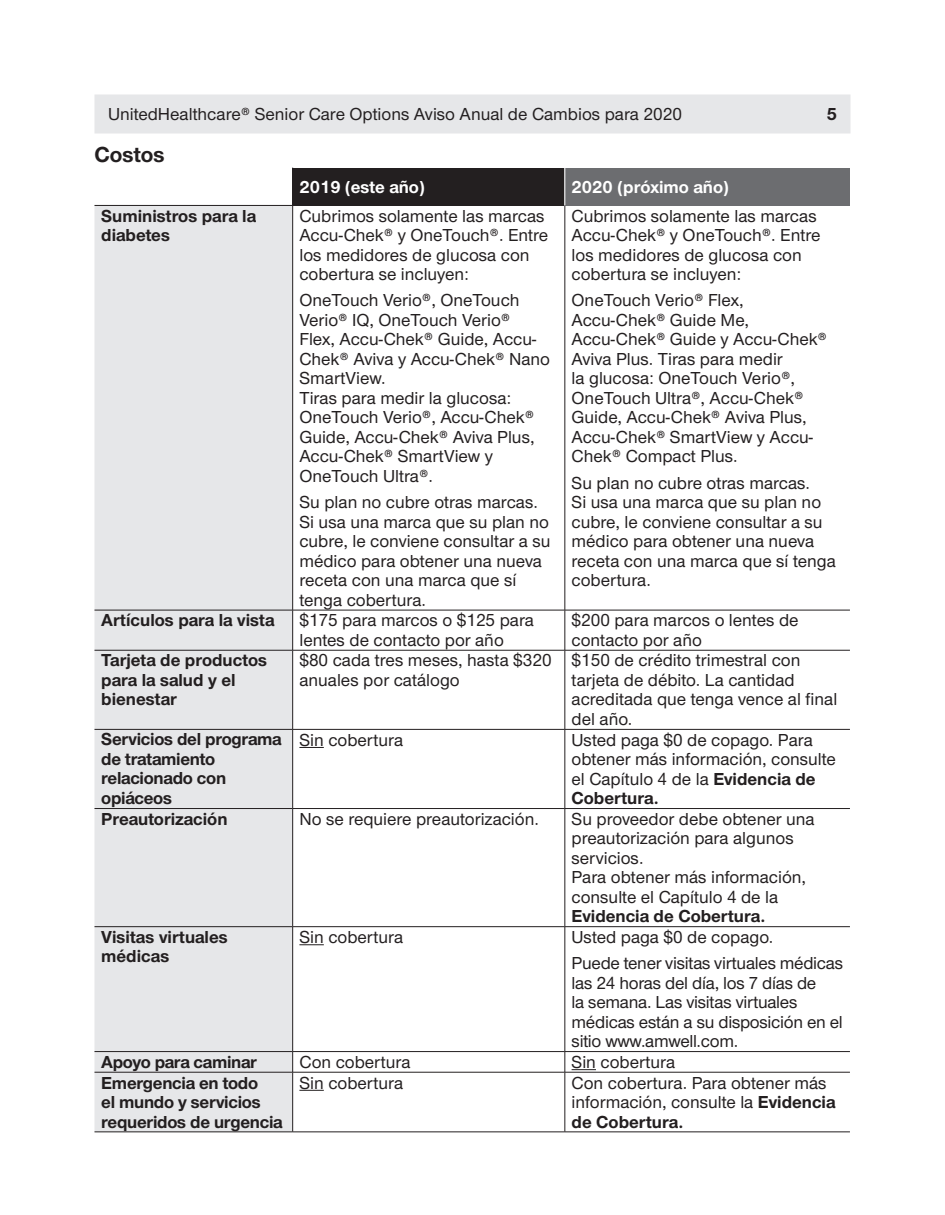
<style>
.page{position:relative;width:945px;height:1215px;background:#fff}
.page>*{position:absolute;margin:0;border:0;box-sizing:border-box;transform-origin:0 0}
.t1{font:700 22.5px "UHC Sans";color:#231f20}
.t2{font:500 18px/19.5px "UHC Sans";color:#231f20}
.t3{font:700 18px/19.5px "UHC Sans";letter-spacing:-.005em;color:#231f20}
.t4{font:700 18px "UHC Sans";color:#fff}
.s1{font-weight:700}
</style>
<div class="page">
<div style="left:94px;top:94px;width:756px;height:40px;background:#e6e7e9"></div>
<div style="left:293px;top:168px;width:272px;height:37px;background:#231f20"></div>
<div style="left:565px;top:168px;width:285px;height:37px;background:#6c6d70"></div>
<div style="left:94px;top:206px;width:198px;height:926px;background:#e6e7e9"></div>
<hr style="left:292px;top:206px;width:1px;height:404px;background:#231f20">
<hr style="left:565px;top:205px;width:1px;height:405px;background:#231f20">
<hr style="left:94px;top:610px;width:199px;height:1px;background:#231f20">
<hr style="left:293px;top:610px;width:272px;height:1px;background:#231f20">
<hr style="left:292px;top:610px;width:1px;height:40px;background:#231f20">
<hr style="left:565px;top:610px;width:285px;height:1px;background:#231f20">
<hr style="left:565px;top:610px;width:1px;height:40px;background:#231f20">
<hr style="left:94px;top:650px;width:199px;height:1px;background:#231f20">
<hr style="left:293px;top:650px;width:272px;height:1px;background:#231f20">
<hr style="left:292px;top:650px;width:1px;height:79px;background:#231f20">
<hr style="left:565px;top:650px;width:285px;height:1px;background:#231f20">
<hr style="left:565px;top:650px;width:1px;height:79px;background:#231f20">
<hr style="left:94px;top:729px;width:199px;height:1px;background:#231f20">
<hr style="left:293px;top:729px;width:272px;height:1px;background:#231f20">
<hr style="left:292px;top:730px;width:1px;height:78px;background:#231f20">
<hr style="left:565px;top:729px;width:285px;height:1px;background:#231f20">
<hr style="left:565px;top:730px;width:1px;height:78px;background:#231f20">
<hr style="left:94px;top:808px;width:199px;height:1px;background:#231f20">
<hr style="left:293px;top:808px;width:272px;height:1px;background:#231f20">
<hr style="left:292px;top:809px;width:1px;height:117px;background:#231f20">
<hr style="left:565px;top:808px;width:285px;height:1px;background:#231f20">
<hr style="left:565px;top:809px;width:1px;height:117px;background:#231f20">
<hr style="left:94px;top:926px;width:199px;height:1px;background:#231f20">
<hr style="left:293px;top:926px;width:272px;height:1px;background:#231f20">
<hr style="left:292px;top:927px;width:1px;height:124px;background:#231f20">
<hr style="left:565px;top:926px;width:285px;height:1px;background:#231f20">
<hr style="left:565px;top:927px;width:1px;height:124px;background:#231f20">
<hr style="left:94px;top:1051px;width:199px;height:1px;background:#231f20">
<hr style="left:293px;top:1051px;width:272px;height:1px;background:#231f20">
<svg style="left:292px;top:1052px;width:1px;height:20px"></svg>
<hr style="left:565px;top:1051px;width:285px;height:1px;background:#231f20">
<svg style="left:565px;top:1052px;width:1px;height:20px"></svg>
<hr style="left:94px;top:1072px;width:199px;height:1px;background:#231f20">
<hr style="left:293px;top:1072px;width:272px;height:1px;background:#231f20">
<hr style="left:292px;top:1072px;width:1px;height:60px;background:#231f20">
<hr style="left:565px;top:1072px;width:285px;height:1px;background:#231f20">
<hr style="left:565px;top:1072px;width:1px;height:60px;background:#231f20">
<hr style="left:94px;top:1132px;width:199px;height:1px;background:#231f20">
<hr style="left:293px;top:1132px;width:272px;height:1px;background:#231f20">
<hr style="left:565px;top:1132px;width:285px;height:1px;background:#231f20">
<hr style="left:292px;top:168px;width:1px;height:37px;background:#231f20">
<hr style="left:94px;top:205px;width:199px;height:1px;background:#231f20">
<hr style="left:565px;top:168px;width:1px;height:37px;background:#fff">
<svg style="left:299px;top:747px;width:25px;height:1px"></svg>
<svg style="left:299px;top:944px;width:25px;height:1px"></svg>
<svg style="left:572px;top:1069px;width:24px;height:1px"></svg>
<svg style="left:299px;top:1090px;width:25px;height:1px"></svg>
<p class="t2" style="left:108px;top:104px;width:575px">UnitedHealthcare® Senior Care Options Aviso Anual de Cambios para 2020</p>
<p class="t3" style="left:827px;top:104px;width:12px">5</p>
<p class="t1" style="left:94px;top:139px;width:71px">Costos</p>
<p class="t4" style="left:299px;top:174px;width:127px">2019 (este año)</p>
<p class="t4" style="left:572px;top:174px;width:159px">2020 (próximo año)</p>
<p class="t3" style="left:101px;top:205px;width:156px">Suministros para la diabetes</p>
<p class="t2" style="left:299px;top:205px;width:250px">Cubrimos solamente las marcas<br>Accu-Chek® y OneTouch®. Entre los medidores de glucosa con cobertura se incluyen:</p>
<p class="t2" style="left:299px;top:290px;width:252px">OneTouch Verio®, OneTouch<br>Verio® IQ, OneTouch Verio®<br>Flex, Accu-Chek® Guide, Accu-<br>Chek® Aviva y Accu-Chek® Nano<br>SmartView.<br>Tiras para medir la glucosa:<br>OneTouch Verio®, Accu-Chek®<br>Guide, Accu-Chek® Aviva Plus,<br>Accu-Chek® SmartView y<br>OneTouch Ultra®.</p>
<p class="t2" style="left:299px;top:492px;width:253px">Su plan no cubre otras marcas.<br>Si usa una marca que su plan no cubre, le conviene consultar a su médico para obtener una nueva receta con una marca que sí tenga cobertura.</p>
<p class="t2" style="left:572px;top:205px;width:250px">Cubrimos solamente las marcas<br>Accu-Chek® y OneTouch®. Entre los medidores de glucosa con cobertura se incluyen:</p>
<p class="t2" style="left:572px;top:290px;width:257px">OneTouch Verio® Flex,<br>Accu-Chek® Guide Me,<br>Accu-Chek® Guide y Accu-Chek®<br>Aviva Plus. Tiras para medir<br>la glucosa: OneTouch Verio®,<br>OneTouch Ultra®, Accu-Chek®<br>Guide, Accu-Chek® Aviva Plus,<br>Accu-Chek® SmartView y Accu-<br>Chek® Compact Plus.</p>
<p class="t2" style="left:572px;top:472px;width:266px">Su plan no cubre otras marcas.<br>Si usa una marca que su plan no cubre, le conviene consultar a su médico para obtener una nueva receta con una marca que sí tenga cobertura.</p>
<p class="t3" style="left:101px;top:610px;width:175px">Artículos para la vista</p>
<p class="t2" style="left:299px;top:610px;width:236px">$175 para marcos o $125 para lentes de contacto por año</p>
<p class="t2" style="left:572px;top:610px;width:229px">$200 para marcos o lentes de contacto por año</p>
<p class="t3" style="left:101px;top:650px;width:167px">Tarjeta de productos para la salud y el bienestar</p>
<p class="t2" style="left:299px;top:650px;width:254px">$80 cada tres meses, hasta $320 anuales por catálogo</p>
<p class="t2" style="left:572px;top:650px;width:267px">$150 de crédito trimestral con tarjeta de débito. La cantidad acreditada que tenga vence al final del año.</p>
<p class="t3" style="left:101px;top:729px;width:182px">Servicios del programa de tratamiento relacionado con opiáceos</p>
<p class="t2" style="left:299px;top:729px;width:105px">Sin cobertura</p>
<p class="t2" style="left:572px;top:729px;width:266px">Usted paga $0 de copago. Para obtener más información, consulte el Capítulo 4 de la <span class="s1">Evidencia de<br>Cobertura.</span></p>
<p class="t3" style="left:101px;top:808px;width:128px">Preautorización</p>
<p class="t2" style="left:299px;top:808px;width:241px">No se requiere preautorización.</p>
<p class="t2" style="left:572px;top:808px;width:244px">Su proveedor debe obtener una preautorización para algunos servicios.<br>Para obtener más información, consulte el Capítulo 4 de la</p>
<p class="t3" style="left:572px;top:906px;width:195px">Evidencia de Cobertura.</p>
<p class="t3" style="left:101px;top:927px;width:128px">Visitas virtuales médicas</p>
<p class="t2" style="left:299px;top:927px;width:105px">Sin cobertura</p>
<p class="t2" style="left:572px;top:923px;width:273px;line-height:26.2px">Usted paga $0 de copago.<br>Puede tener visitas virtuales médicas</p>
<p class="t2" style="left:572px;top:972px;width:273px">las 24 horas del día, los 7 días de<br>la semana. Las visitas virtuales médicas están a su disposición en el sitio www.amwell.com.</p>
<p class="t3" style="left:101px;top:1052px;width:157px">Apoyo para caminar</p>
<p class="t2" style="left:299px;top:1051px;width:113px">Con cobertura</p>
<p class="t2" style="left:572px;top:1051px;width:105px">Sin cobertura</p>
<p class="t3" style="left:101px;top:1072px;width:183px">Emergencia en todo<br>el mundo y servicios requeridos de urgencia</p>
<p class="t2" style="left:299px;top:1072px;width:105px">Sin cobertura</p>
<p class="t2" style="left:572px;top:1072px;width:265px">Con cobertura. Para obtener más información, consulte la <span class="s1">Evidencia de Cobertura.</span></p>
</div>
